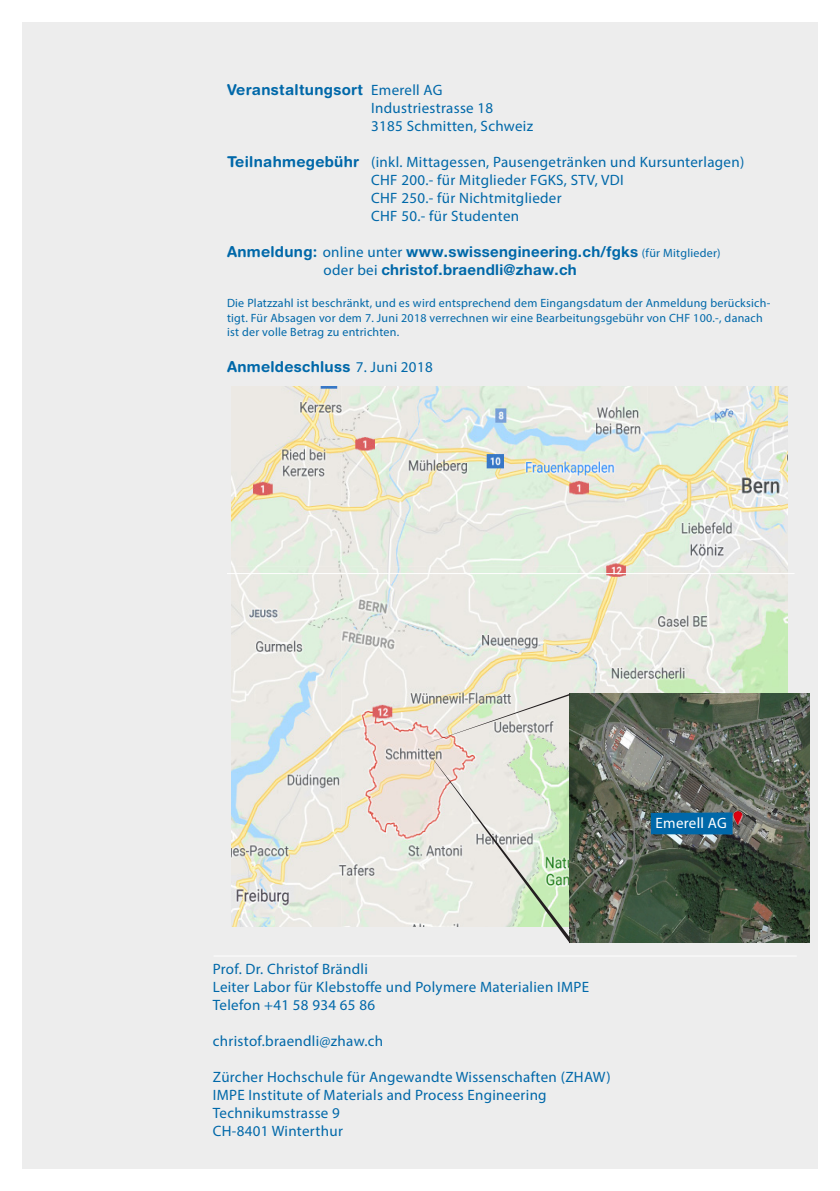
<style>
.page{position:relative;width:840px;height:1191px;background:#fff}
.page>*{position:absolute;margin:0;border:0;box-sizing:border-box;transform-origin:0 0}
.t1{font:15px/18px "Myriad Pro";letter-spacing:.02em;color:#0068a9}
.t2{font:700 15px "Helvetica Neue LT Pro";letter-spacing:.02em;color:#0068a9}
.t3{font:700 15px "Helvetica Rounded LT Std";letter-spacing:.02em;color:#0068a9}
.t4{font:15px "Myriad Pro";letter-spacing:.02em;color:#fff}
.t5{font:12px/14.4px "Myriad Pro";letter-spacing:.02em;color:#0068a9}
.s1{font-family:"Myriad Pro";font-weight:400}
.s2{font-family:"Helvetica Rounded LT Std";font-weight:700}
.s3{font-family:"Helvetica Rounded LT Std"}
.s4{font-family:"Myriad Pro";font-weight:400;font-size:12px}
</style>
<div class="page">
<div style="left:22px;top:23px;width:795px;height:1145px;background:#ededed"></div>
<img style="left:231px;top:386px;width:555px;height:540px">
<img style="left:569px;top:694px;width:239px;height:249px">
<hr style="left:227px;top:573px;width:567px;height:1px;background:#fff">
<hr style="left:213px;top:955px;width:583px;height:1px;background:#fff">
<div style="left:650px;top:812px;width:82px;height:22px;background:#0068a9"></div>
<svg style="left:422px;top:694px;width:147px;height:249px;background:#dfe3d5"></svg>
<img style="left:731px;top:810px;width:12px;height:16px">
<p class="t3" style="left:227px;top:80px;width:217px">Veranstaltungsort <span class="s1">Emerell AG</span></p>
<p class="t1" style="left:371px;top:99px;width:124px">Industriestrasse 18</p>
<p class="t1" style="left:371px;top:117px;width:163px">3185 Schmitten, Schweiz</p>
<p class="t1" style="left:227px;top:153px;width:518px"><span class="s2">Teilnahmegebühr</span> (inkl. Mittagessen, Pausengetränken und Kursunterlagen)</p>
<p class="t1" style="left:371px;top:171px;width:254px">CHF 200.- für Mitglieder FGKS, STV, VDI<br>CHF 250.- für Nichtmitglieder</p>
<p class="t1" style="left:371px;top:207px;width:149px">CHF 50.- für Studenten</p>
<p class="t2" style="left:227px;top:242px;width:495px"><span class="s3">Anmeldung:</span> <span class="s1">online unter</span> www.swissengineering.ch/fgks <span class="s4">(für Mitglieder)</span></p>
<p class="t2" style="left:323px;top:260px;width:255px"><span class="s1">oder bei</span> christof.braendli@zhaw.ch</p>
<p class="t5" style="left:227px;top:296px;width:544px">Die Platzzahl ist beschränkt, und es wird entsprechend dem Eingangsdatum der Anmeldung berücksich&shy;tigt. Für Absagen vor dem 7. Juni 2018 verrechnen wir eine Bearbeitungsgebühr von CHF 100.-, danach ist der volle Betrag zu entrichten.</p>
<p class="t3" style="left:227px;top:358px;width:207px">Anmeldeschluss <span class="s1">7. Juni 2018</span></p>
<p class="t4" style="left:655px;top:814px;width:73px">Emerell AG</p>
<p class="t1" style="left:213px;top:959px;width:156px">Prof. Dr. Christof Brändli</p>
<p class="t1" style="left:213px;top:977px;width:377px">Leiter Labor für Klebstoffe und Polymere Materialien IMPE</p>
<p class="t1" style="left:213px;top:995px;width:164px">Telefon +41 58 934 65 86</p>
<p class="t1" style="left:213px;top:1031px;width:172px">christof.braendli@zhaw.ch</p>
<p class="t1" style="left:213px;top:1067px;width:399px">Zürcher Hochschule für Angewandte Wissenschaften (ZHAW)</p>
<p class="t1" style="left:213px;top:1085px;width:335px">IMPE Institute of Materials and Process Engineering</p>
<p class="t1" style="left:213px;top:1103px;width:128px">Technikumstrasse 9</p>
<p class="t1" style="left:213px;top:1121px;width:131px">CH-8401 Winterthur</p>
</div>
